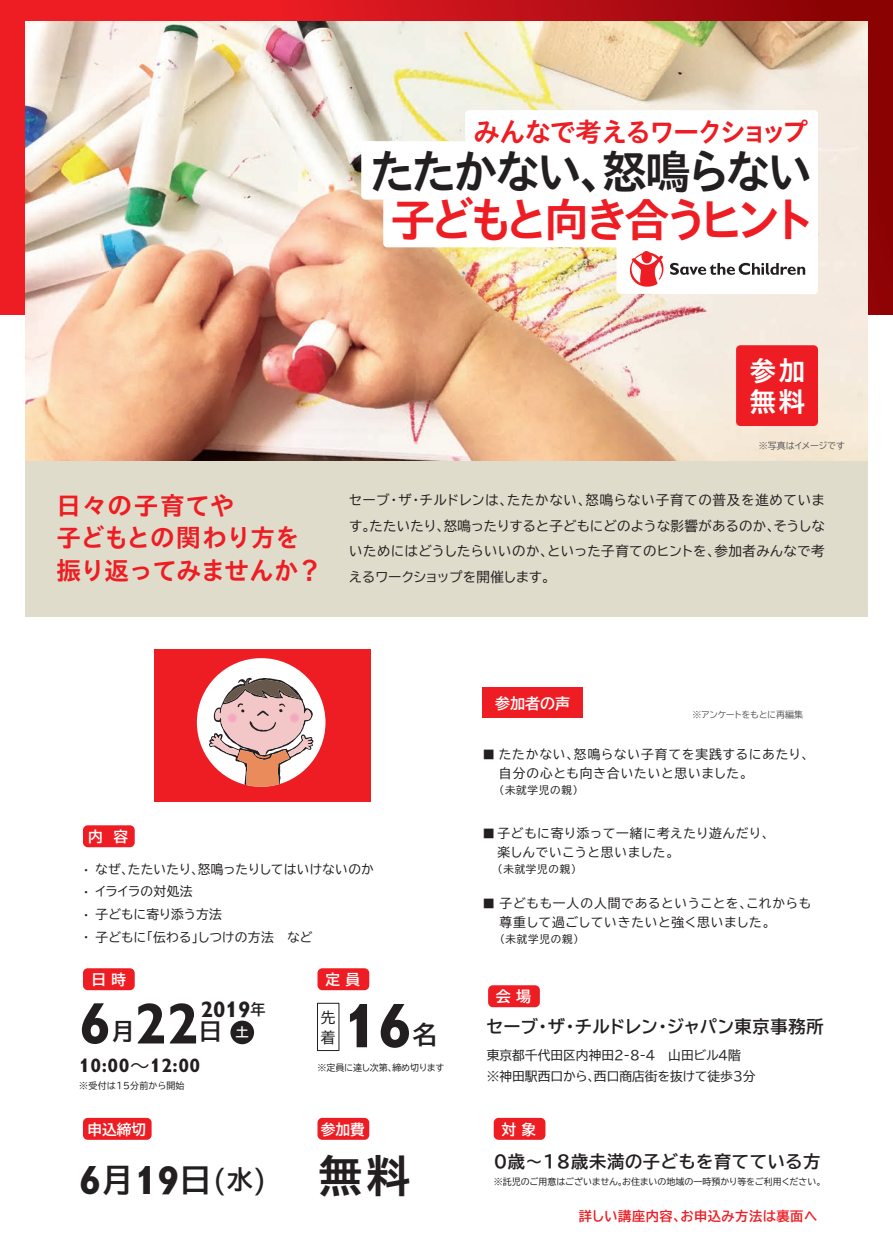
<style>
.page{position:relative;width:893px;height:1260px;background:#fff}
.page>*{position:absolute;margin:0;border:0;box-sizing:border-box;transform-origin:0 0}
.t1{font:700 62.55px "Gill Sans Infant Std";color:#231f20}
.t2{font:700 58.2px "Gill Sans Infant Std";color:#231f20}
.t3{font:46.5px "TB Go Std B";letter-spacing:-.095em;color:#231f20}
.t4{font:46.5px "TB Go Std B";letter-spacing:-.165em;color:#ee1d23}
.t5{font:45.9px "TB Go Std B";color:#231f20}
.t6{font:700 40.5px "Gill Sans Infant Std";color:#231f20}
.t7{font:27.6px/30.9px "TB Go Std B";color:#fff}
.t8{font:27px "TB Go Std B";letter-spacing:-.11em;color:#ee1d23}
.t9{font:25.35px/32.2px "TB Go Std B";letter-spacing:-.045em;color:#ee1d23}
.t10{font:700 25.05px "TBUD Go Std";color:#231f20}
.t11{font:700 23.25px "TBUD Go Std";color:#231f20}
.t12{font:700 22.5px "Gill Sans Infant Std";color:#231f20}
.t13{font:700 19.5px "Gill Sans Infant Std";letter-spacing:.025em;color:#231f20}
.t14{font:700 17.25px "TBUD Go Std";color:#231f20}
.t15{font:700 17.25px "TBUD Go Std";letter-spacing:.04em;color:#231f20}
.t16{font:700 15px "TBUD Go Std";color:#fff}
.t17{font:700 14.7px "TBUD Go Std";color:#fff}
.t18{font:14.7px/20px "TBUD Go Std";color:#231f20}
.t19{font:13.5px/25.5px "TBUD Go Std";letter-spacing:-.01em;color:#231f20;text-align:justify}
.t20{font:700 13.2px "TBUD Go Std";letter-spacing:.04em;color:#ee1d23}
.t21{font:12.75px/22.5px "TBUD Go Std";letter-spacing:.015em;color:#231f20}
.t22{font:12.75px/18.3px "TBUD Go Std";letter-spacing:.045em;color:#231f20}
.t23{font:12.75px/18.3px "TBUD Go Std";letter-spacing:.055em;color:#231f20}
.t24{font:700 12.75px "TBUD Go Std";color:#fff}
.t25{font:10.5px "TBUD Go Std";letter-spacing:.075em;color:#231f20}
.t26{font:9px "TBUD Go Std";letter-spacing:-.01em;color:#231f20}
.t27{font:9px "TBUD Go Std";letter-spacing:-.05em;color:#57585a}
.t28{font:9px "TBUD Go Std";letter-spacing:.025em;color:#231f20}
.s1{font-family:"TBUD Go Std";font-size:15px}
.s2{font-family:"Koz Go Pr 6 N";font-weight:400}
.s3{font-family:"TBUD Go Std";font-size:31.95px}
.s4{font-family:"TBUD Go Std";font-size:25.65px}
.s5{font-size:12px}
</style>
<div class="page">
<div style="left:25px;top:459px;width:843px;height:158px;background:#e0dccb"></div>
<svg style="left:0;top:0;width:893px;height:314px;background:#c11115"></svg>
<img style="left:25px;top:21px;width:843px;height:439px">
<div style="left:736px;top:345px;width:82px;height:81px;background:#ee1d23;border-radius:4px"></div>
<div style="left:361px;top:141px;width:457px;height:58px;background:#fff;border-radius:4px"></div>
<div style="left:383px;top:189px;width:435px;height:58px;background:#fff;border-radius:4px"></div>
<div style="left:465px;top:110px;width:353px;height:40px;background:#fff;border-radius:4px"></div>
<div style="left:616px;top:241px;width:202px;height:53px;background:#fff;border-radius:4px"></div>
<svg style="left:629px;top:251px;width:176px;height:36px"></svg>
<div style="left:483px;top:687px;width:100px;height:31px;background:#ee1d23"></div>
<div style="left:83px;top:968px;width:52px;height:22px;background:#ee1d23;border-radius:5px"></div>
<div style="left:83px;top:1117px;width:69px;height:22px;background:#ee1d23;border-radius:5px"></div>
<div style="left:230px;top:1020px;width:24px;height:24px;background:#231f20;border-radius:50%"></div>
<div style="left:317px;top:968px;width:52px;height:22px;background:#ee1d23;border-radius:5px"></div>
<div style="left:83px;top:825px;width:52px;height:22px;background:#ee1d23;border-radius:5px"></div>
<div style="left:317px;top:1003px;width:22px;height:47px;border:1px solid #231f20"></div>
<div style="left:317px;top:1117px;width:52px;height:22px;background:#ee1d23;border-radius:5px"></div>
<div style="left:154px;top:648px;width:217px;height:153px;background:#ee1d23"></div>
<div style="left:197px;top:658px;width:128px;height:128px;background:#fff;border-radius:50%"></div>
<svg style="left:209px;top:677px;width:104px;height:109px"></svg>
<div style="left:494px;top:1117px;width:51px;height:22px;background:#ee1d23;border-radius:5px"></div>
<div style="left:488px;top:985px;width:52px;height:22px;background:#ee1d23;border-radius:5px"></div>
<h3 class="t8" style="left:474px;top:109px;width:337px">みんなで考えるワークショップ</h3>
<h3 class="t3" style="left:369px;top:132px;width:446px">たたかない、怒鳴らない</h3>
<h3 class="t4" style="left:390px;top:179px;width:428px">子どもと向き合うヒント</h3>
<h3 class="t7" style="left:749px;top:355px;width:58px">参加無料</h3>
<h3 class="t9" style="left:56px;top:490px;width:267px">日々の子育てや<br>子どもとの関わり方を振り返ってみませんか？</h3>
<p class="t27" style="left:759px;top:438px;width:88px">※写真はイメージです</p>
<p class="t19" style="left:349px;top:487px;width:478px">セーブ・ザ・チルドレンは、たたかない、怒鳴らない子育ての普及を進めています。たたいたり、怒鳴ったりすると子どもにどのような影響があるのか、そうしないためにはどうしたらいいのか、といった子育てのヒントを、参加者みんなで考えるワークショップを開催します。</p>
<p class="t17" style="left:88px;top:825px;width:41px">内 容</p>
<p class="t21" style="left:80px;top:857px;width:296px">・なぜ、たたいたり、怒鳴ったりしてはいけないのか・イライラの対処法<br>・子どもに寄り添う方法<br>・子どもに「伝わる」しつけの方法　など</p>
<p class="t17" style="left:92px;top:967px;width:36px">日 時</p>
<p class="t17" style="left:325px;top:967px;width:36px">定 員</p>
<h3 class="t12" style="left:201px;top:996px;width:66px">2019<span class="s1">年</span></h3>
<h2 class="t2" style="left:79px;top:989px;width:121px">6 22</h2>
<h3 class="t11" style="left:111px;top:1012px;width:25px">月</h3>
<h3 class="t11" style="left:199px;top:1012px;width:25px">日</h3>
<p class="t24" style="left:236px;top:1022px;width:14px">土</p>
<p class="t18" style="left:321px;top:1007px;width:16px">先着</p>
<h1 class="t1" style="left:343px;top:989px;width:71px">16</h1>
<h3 class="t10" style="left:412px;top:1013px;width:27px">名</h3>
<h3 class="t13" style="left:79px;top:1054px;width:123px">10:00<span class="s2">～</span>12:00</h3>
<p class="t26" style="left:317px;top:1060px;width:128px">※定員に達し次第、締め切ります</p>
<p class="t28" style="left:79px;top:1078px;width:107px">※受付は15分前から開始</p>
<p class="t17" style="left:88px;top:1117px;width:60px">申込締切</p>
<h3 class="t6" style="left:79px;top:1155px;width:189px">6<span class="s3">月</span>19<span class="s3">日</span><span class="s4">(水)</span></h3>
<p class="t17" style="left:321px;top:1117px;width:46px">参加費</p>
<h3 class="t5" style="left:317px;top:1136px;width:95px">無料</h3>
<p class="t16" style="left:495px;top:691px;width:76px">参加者の声</p>
<p class="t23" style="left:499px;top:745px;width:317px;text-indent:-16px"><span class="s5">■</span> たたかない、怒鳴らない子育てを実践するにあたり、自分の心とも向き合いたいと思いました。</p>
<p class="t25" style="left:494px;top:781px;width:91px">（未就学児の親）</p>
<p class="t21" style="left:497px;top:824px;width:279px;line-height:18.3px;text-indent:-15px"><span class="s5">■</span> 子どもに寄り添って一緒に考えたり遊んだり、楽しんでいこうと思いました。</p>
<p class="t25" style="left:492px;top:860px;width:91px">（未就学児の親）</p>
<p class="t22" style="left:500px;top:894px;width:313px;text-indent:-17px"><span class="s5">■</span> 子どもも一人の人間であるということを、これからも尊重して過ごしていきたいと強く思いました。</p>
<p class="t25" style="left:494px;top:930px;width:91px">（未就学児の親）</p>
<p class="t27" style="left:692px;top:707px;width:112px">※アンケートをもとに再編集</p>
<p class="t16" style="left:496px;top:984px;width:37px">会 場</p>
<h3 class="t14" style="left:486px;top:1012px;width:339px">セーブ・ザ・チルドレン・ジャパン東京事務所</h3>
<p class="t21" style="left:487px;top:1044px;width:270px;line-height:21px">東京都千代田区内神田2-8-4　山田ビル4階※神田駅西口から、西口商店街を抜けて徒歩3分</p>
<p class="t17" style="left:502px;top:1117px;width:36px">対 象</p>
<h3 class="t15" style="left:494px;top:1147px;width:328px">0歳～18歳未満の子どもを育てている方</h3>
<p class="t26" style="left:494px;top:1174px;width:333px">※託児のご用意はございません。お住まいの地域の一時預かり等をご利用ください。</p>
<p class="t20" style="left:579px;top:1205px;width:240px">詳しい講座内容、お申込み方法は裏面へ</p>
</div>
